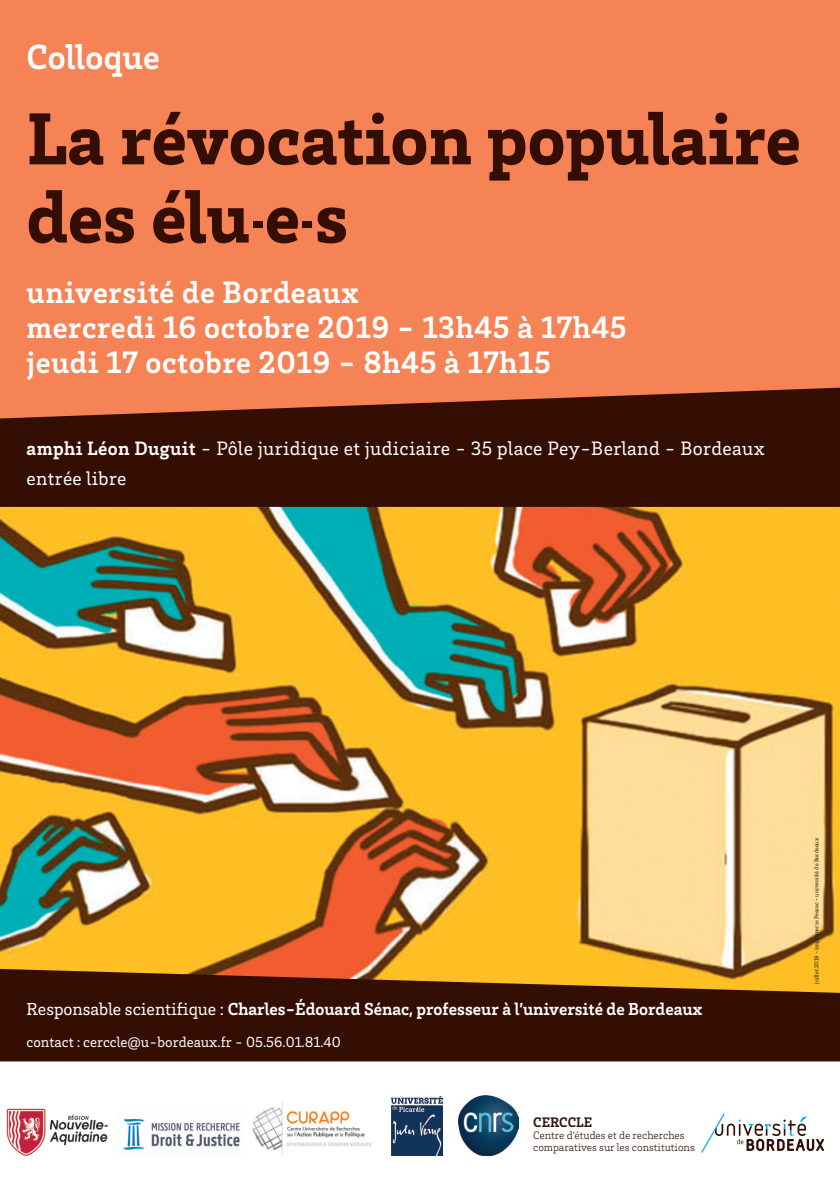
<style>
.page{position:relative;width:840px;height:1191px;background:#fff}
.page>*{position:absolute;margin:0;border:0;box-sizing:border-box;transform-origin:0 0}
.t1{font:900 75.4px/78.2px "Brix Slab";color:#340d03}
.t2{font:700 35.6px "Brix Slab";letter-spacing:.01em;color:#fff}
.t3{font:700 31.8px/35px "Brix Slab";letter-spacing:.02em;color:#fff}
.t4{font:19.8px "Brix Slab";letter-spacing:.02em;color:#fff}
.t5{font:19.6px "Brix Slab";letter-spacing:.02em;color:#fff}
.t6{font:700 17.8px "Brix Slab";color:#fff}
.t7{font:14.8px "Brix Slab";color:#fff}
.t8{font:700 14.2px "Brix Slab";color:#300f08}
.t9{font:300 11.2px/12.2px "Brix Slab";color:#300f08}
.t10{font:6px "Brix Slab";color:#231f20}
.s1{font-weight:700}
.s2{font-weight:400}
</style>
<div class="page">
<img style="left:0;top:507px;width:839px;height:462px">
<div style="left:0;top:0;width:839px;height:489px;background:#f58355"></div>
<svg style="left:701px;top:1113px;width:122px;height:39px"></svg>
<svg style="left:0;top:388px;width:839px;height:119px;background:#4c1c0d"></svg>
<svg style="left:0;top:969px;width:839px;height:92px;background:#4c2107"></svg>
<img style="left:6px;top:1108px;width:102px;height:49px">
<img style="left:123px;top:1119px;width:117px;height:31px">
<img style="left:391px;top:1096px;width:51px;height:59px">
<img style="left:252px;top:1102px;width:119px;height:53px">
<img style="left:458px;top:1095px;width:60px;height:60px">
<div style="left:253px;top:221px;width:9px;height:7px;background:#340d03"></div>
<div style="left:302px;top:221px;width:9px;height:7px;background:#340d03"></div>
<p class="t2" style="left:27px;top:33px;width:135px">Colloque</p>
<p class="t1" style="left:27px;top:96px;width:775px">La révocation populaire des élu e s</p>
<p class="t3" style="left:27px;top:273px;width:601px">université de Bordeaux<br>mercredi 16 octobre 2019 - 13h45 à 17h45 jeudi 17 octobre 2019 - 8h45 à 17h15</p>
<p class="t4" style="left:27px;top:435px;width:739px"><span class="s1">amphi Léon Duguit</span> - Pôle juridique et judiciaire - 35 place Pey-Berland - Bordeaux</p>
<p class="t5" style="left:27px;top:465px;width:101px">entrée libre</p>
<p class="t6" style="left:27px;top:997px;width:677px"><span class="s2">Responsable scientifique :</span> Charles-Édouard Sénac, professeur à l’université de Bordeaux</p>
<p class="t7" style="left:27px;top:1032px;width:315px">contact : cerccle@u-bordeaux.fr - 05.56.01.81.40</p>
<p class="t8" style="left:533px;top:1112px;width:61px">CERCCLE</p>
<p class="t9" style="left:533px;top:1128px;width:163px">Centre d’études et de recherches comparatives sur les constitutions</p>
<p class="t10" style="left:812px;top:984px;width:147px;rotate:-90deg">juillet 2019 - imprimerie Pessac - université de Bordeaux</p>
</div>
